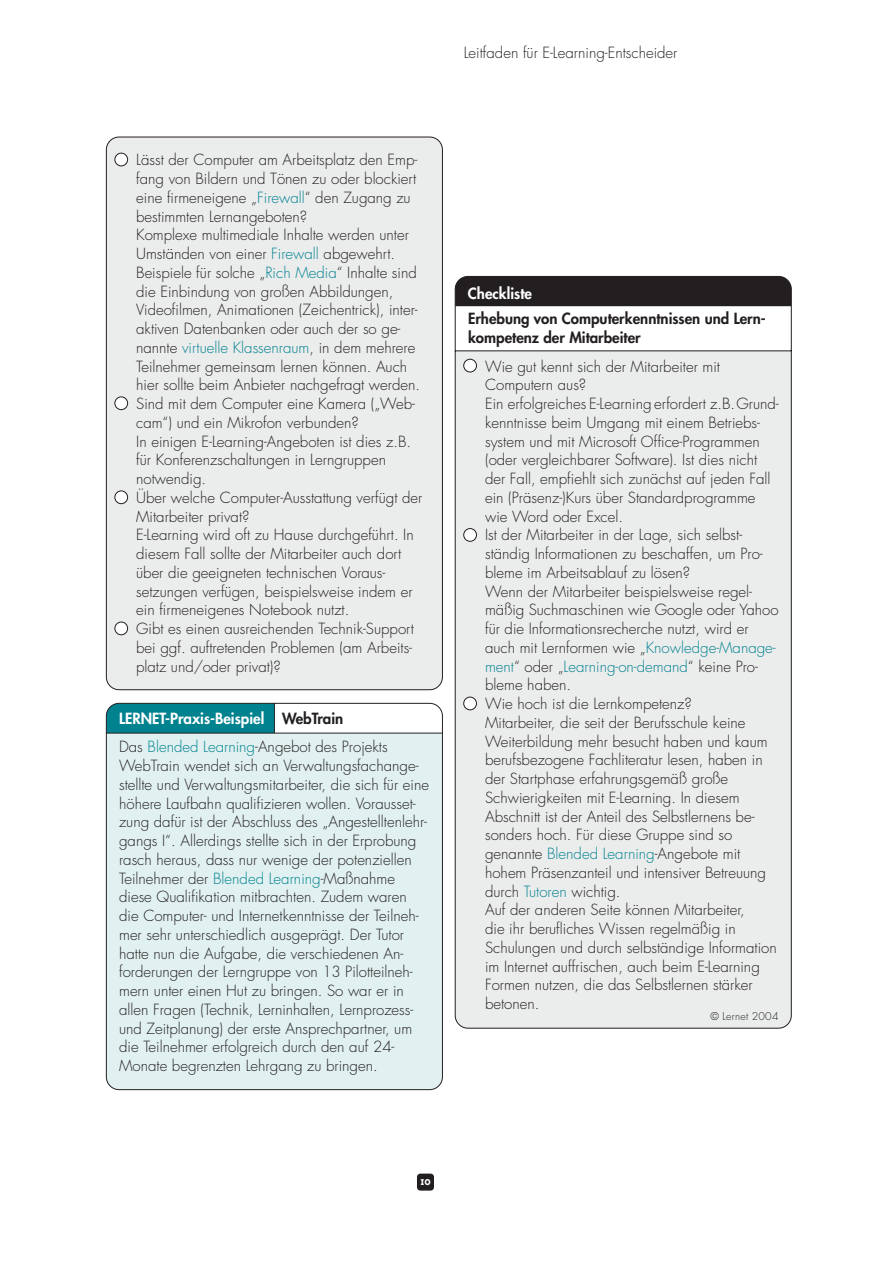
<style>
.page{position:relative;width:893px;height:1263px;background:#fff}
.page>*{position:absolute;margin:0;border:0;box-sizing:border-box;transform-origin:0 0}
.t1{font:300 15px/18.8px "Futura";color:#231f20}
.t2{font:800 15px/18.8px "Futura";color:#231f20}
.t3{font:800 15px "Futura";color:#fff}
.t4{font:700 12.75px "Triplex Serif";color:#fff}
.t5{font:300 10.5px "Futura";letter-spacing:.02em;color:#231f20}
.s1{color:#00828f}
.s2{color:#231f20}
</style>
<div class="page">
<div style="left:417px;top:1174px;width:17px;height:17px;background:#231f20;border-radius:3px"></div>
<svg style="left:455px;top:276px;width:336px;height:753px;background:#dfdfe0"></svg>
<div style="left:463px;top:359px;width:13px;height:13px;background:#fff;border:1px solid #231f20;border-radius:50%"></div>
<div style="left:463px;top:528px;width:13px;height:14px;background:#fff;border:1px solid #231f20;border-radius:50%"></div>
<div style="left:463px;top:697px;width:13px;height:13px;background:#fff;border:1px solid #231f20;border-radius:50%"></div>
<div style="left:106px;top:137px;width:336px;height:553px;background:#ebecec;border-radius:13px"></div>
<div style="left:115px;top:153px;width:13px;height:13px;background:#fff;border:1px solid #231f20;border-radius:50%"></div>
<div style="left:115px;top:397px;width:13px;height:13px;background:#fff;border:1px solid #231f20;border-radius:50%"></div>
<div style="left:115px;top:491px;width:13px;height:13px;background:#fff;border:1px solid #231f20;border-radius:50%"></div>
<div style="left:115px;top:622px;width:13px;height:13px;background:#fff;border:1px solid #231f20;border-radius:50%"></div>
<svg style="left:106px;top:703px;width:337px;height:387px;background:#d7e9ea"></svg>
<p class="t1" style="left:463px;top:44px;width:215px">Leitfaden für E-Learning-Entscheider</p>
<p class="t1" style="left:136px;top:152px;width:288px">Lässt der Computer am Arbeitsplatz den Emp&shy;fang von Bildern und Tönen zu oder blockiert eine firmeneigene „<span class="s1">Firewall</span>“ den Zugang zu bestimmten Lernangeboten?<br>Komplexe multimediale Inhalte werden unter Umständen von einer <span class="s1">Firewall</span> abgewehrt.<br>Beispiele für solche „<span class="s1">Rich Media</span>“ Inhalte sind die Einbindung von großen Abbildungen, Videofilmen, Animationen (Zeichentrick), inter&shy;aktiven Datenbanken oder auch der so ge&shy;nannte <span class="s1">virtuelle Klassenraum</span>, in dem mehrere Teilnehmer gemeinsam lernen können. Auch hier sollte beim Anbieter nachgefragt werden.<br>Sind mit dem Computer eine Kamera („Web&shy;cam“) und ein Mikrofon verbunden?<br>In einigen E-Learning-Angeboten ist dies z.B. für Konferenzschaltungen in Lerngruppen notwendig.<br>Über welche Computer-Ausstattung verfügt der Mitarbeiter privat?<br>E-Learning wird oft zu Hause durchgeführt. In diesem Fall sollte der Mitarbeiter auch dort über die geeigneten technischen Voraus&shy;setzungen verfügen, beispielsweise indem er ein firmeneigenes Notebook nutzt.<br>Gibt es einen ausreichenden Technik-Support bei ggf. auftretenden Problemen (am Arbeits&shy;platz und/oder privat)?</p>
<p class="t3" style="left:119px;top:712px;width:225px">LERNET-Praxis-Beispiel <span class="s2">WebTrain</span></p>
<p class="t1" style="left:119px;top:739px;width:311px">Das <span class="s1">Blended Learning</span>-Angebot des Projekts WebTrain wendet sich an Verwaltungsfachange&shy;stellte und Verwaltungsmitarbeiter, die sich für eine höhere Laufbahn qualifizieren wollen. Vorausset&shy;zung dafür ist der Abschluss des „Angestelltenlehr&shy;gangs I“. Allerdings stellte sich in der Erprobung rasch heraus, dass nur wenige der potenziellen Teilnehmer der <span class="s1">Blended Learning</span>-Maßnahme diese Qualifikation mitbrachten. Zudem waren die Computer- und Internetkenntnisse der Teilneh&shy;mer sehr unterschiedlich ausgeprägt. Der Tutor hatte nun die Aufgabe, die verschiedenen An&shy;forderungen der Lerngruppe von 13 Pilotteilneh&shy;mern unter einen Hut zu bringen. So war er in allen Fragen (Technik, Lerninhalten, Lernprozess&shy;und Zeitplanung) der erste Ansprechpartner, um die Teilnehmer erfolgreich durch den auf 24- Monate begrenzten Lehrgang zu bringen.</p>
<p class="t3" style="left:468px;top:286px;width:65px">Checkliste</p>
<p class="t2" style="left:468px;top:310px;width:299px">Erhebung von Computerkenntnissen und Lern&shy;kompetenz der Mitarbeiter</p>
<p class="t1" style="left:485px;top:358px;width:295px">Wie gut kennt sich der Mitarbeiter mit Computern aus?<br>Ein erfolgreiches E-Learning erfordert z.B. Grund&shy;kenntnisse beim Umgang mit einem Betriebs&shy;system und mit Microsoft Office-Programmen (oder vergleichbarer Software). Ist dies nicht der Fall, empfiehlt sich zunächst auf jeden Fall ein (Präsenz-)Kurs über Standardprogramme wie Word oder Excel.<br>Ist der Mitarbeiter in der Lage, sich selbst&shy;ständig Informationen zu beschaffen, um Pro&shy;bleme im Arbeitsablauf zu lösen?<br>Wenn der Mitarbeiter beispielsweise regel&shy;mäßig Suchmaschinen wie Google oder Yahoo für die Informationsrecherche nutzt, wird er auch mit Lernformen wie „<span class="s1">Knowledge-Manage&shy;ment</span>“ oder „<span class="s1">Learning-on-demand</span>“ keine Pro&shy;bleme haben.<br>Wie hoch ist die Lernkompetenz?<br>Mitarbeiter, die seit der Berufsschule keine Weiterbildung mehr besucht haben und kaum berufsbezogene Fachliteratur lesen, haben in der Startphase erfahrungsgemäß große Schwierigkeiten mit E-Learning. In diesem Abschnitt ist der Anteil des Selbstlernens be&shy;sonders hoch. Für diese Gruppe sind so genannte <span class="s1">Blended Learning</span>-Angebote mit hohem Präsenzanteil und intensiver Betreuung durch <span class="s1">Tutoren</span> wichtig.<br>Auf der anderen Seite können Mitarbeiter,<br>die ihr berufliches Wissen regelmäßig in Schulungen und durch selbständige Information im Internet auffrischen, auch beim E-Learning Formen nutzen, die das Selbstlernen stärker betonen.</p>
<p class="t5" style="left:710px;top:1011px;width:69px">© Lernet 2004</p>
<p class="t4" style="left:420px;top:1176px;width:12px">10</p>
</div>
